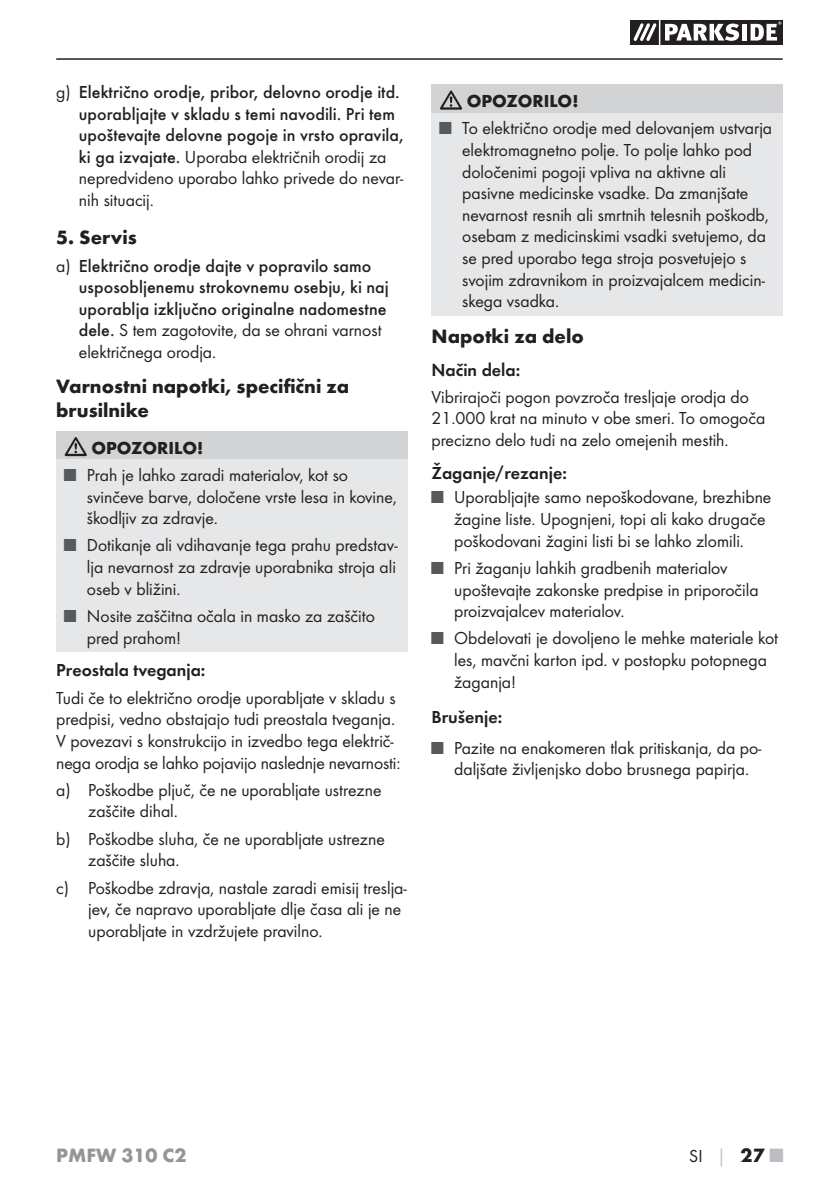
<style>
.page{position:relative;width:839px;height:1190px;background:#fff}
.page>*{position:absolute;margin:0;border:0;box-sizing:border-box;transform-origin:0 0}
.t1{font:700 20px/24px "Futura";color:#231f20}
.t2{font:700 20px "Futura";color:#939598}
.t3{font:18px/21.6px "Futura Boo";color:#231f20}
.t4{font:500 18px/21.6px "Futura";color:#231f20}
.t5{font:18px "Futura Dem";color:#231f20}
.t6{font:700 18px "Futura";color:#231f20}
.s1{font-family:"Futura Boo";font-weight:400}
.s2{font-family:"Futura";font-weight:500}
.s3{color:#58595b}
.s4{font-family:"Futura";font-weight:700;color:#bbbdc0}
.s5{font-family:"Futura";font-weight:700;font-size:20px}
.s6{font-family:"Futura";font-weight:700;font-size:20px;color:#bbbdc0}
</style>
<div class="page">
<hr style="left:56px;top:58px;width:726px;height:2px;background:#231f20">
<svg style="left:630px;top:20px;width:152px;height:25px"></svg>
<hr style="left:658px;top:20px;width:2px;height:25px;background:#fff">
<div style="left:56px;top:431px;width:351px;height:28px;background:#d1d3d4"></div>
<div style="left:56px;top:459px;width:351px;height:192px;background:#e6e7e8"></div>
<svg style="left:65px;top:437px;width:22px;height:19px"></svg>
<div style="left:431px;top:85px;width:351px;height:28px;background:#d1d3d4"></div>
<div style="left:431px;top:113px;width:351px;height:202px;background:#e6e7e8"></div>
<svg style="left:440px;top:91px;width:22px;height:19px"></svg>
<p class="t4" style="left:79px;top:82px;width:326px;text-indent:-23px"><span class="s1">g)</span> Električno orodje, pribor, delovno orodje itd. uporabljajte v skladu s temi navodili. Pri tem upoštevajte delovne pogoje in vrsto opravila,</p>
<p class="t3" style="left:79px;top:147px;width:325px"><span class="s2">ki ga izvajate.</span> Uporaba električnih orodij za nepredvideno uporabo lahko privede do nevar&shy;nih situacij.</p>
<p class="t1" style="left:56px;top:227px;width:82px">5. Servis</p>
<p class="t4" style="left:79px;top:256px;width:311px;text-indent:-23px"><span class="s1">a)</span> Električno orodje dajte v popravilo samo usposobljenemu strokovnemu osebju, ki naj uporablja izključno originalne nadomestne</p>
<p class="t3" style="left:79px;top:320px;width:304px"><span class="s2">dele.</span> S tem zagotovite, da se ohrani varnost električnega orodja.</p>
<p class="t1" style="left:56px;top:376px;width:294px">Varnostni napotki, specifični za brusilnike</p>
<p class="t6" style="left:91px;top:441px;width:113px">OPOZORILO!</p>
<p class="t3" style="left:87px;top:465px;width:311px;text-indent:-23px"><span class="s3">■</span> Prah je lahko zaradi materialov, kot so svinčeve barve, določene vrste lesa in kovine, škodljiv za zdravje.</p>
<p class="t3" style="left:87px;top:535px;width:312px;text-align:justify;text-indent:-23px"><span class="s3">■</span> Dotikanje ali vdihavanje tega prahu predstav&shy;lja nevarnost za zdravje uporabnika stroja ali oseb v bližini.</p>
<p class="t3" style="left:87px;top:606px;width:289px;text-indent:-23px"><span class="s3">■</span> Nosite zaščitna očala in masko za zaščito pred prahom!</p>
<p class="t5" style="left:56px;top:662px;width:151px">Preostala tveganja:</p>
<p class="t3" style="left:56px;top:688px;width:345px">Tudi če to električno orodje uporabljate v skladu s predpisi, vedno obstajajo tudi preostala tveganja.<br>V povezavi s konstrukcijo in izvedbo tega električ&shy;nega orodja se lahko pojavijo naslednje nevarnosti:</p>
<p class="t3" style="left:88px;top:780px;width:294px;text-indent:-32px">a) Poškodbe pljuč, če ne uporabljate ustrezne zaščite dihal.</p>
<p class="t3" style="left:88px;top:829px;width:298px;text-indent:-32px">b) Poškodbe sluha, če ne uporabljate ustrezne zaščite sluha.</p>
<p class="t3" style="left:88px;top:877px;width:320px;text-indent:-32px">c) Poškodbe zdravja, nastale zaradi emisij treslja&shy;jev, če napravo uporabljate dlje časa ali je ne uporabljate in vzdržujete pravilno.</p>
<p class="t6" style="left:466px;top:94px;width:113px">OPOZORILO!</p>
<p class="t3" style="left:462px;top:119px;width:311px;text-indent:-23px"><span class="s3">■</span> To električno orodje med delovanjem ustvarja elektromagnetno polje. To polje lahko pod določenimi pogoji vpliva na aktivne ali pasivne medicinske vsadke. Da zmanjšate nevarnost resnih ali smrtnih telesnih poškodb, osebam z medicinskimi vsadki svetujemo, da se pred uporabo tega stroja posvetujejo s svojim zdravnikom in proizvajalcem medicin&shy;skega vsadka.</p>
<p class="t1" style="left:431px;top:326px;width:154px">Napotki za delo</p>
<p class="t5" style="left:431px;top:361px;width:90px">Način dela:</p>
<p class="t3" style="left:431px;top:387px;width:335px">Vibrirajoči pogon povzroča tresljaje orodja do<br>21.000 krat na minuto v obe smeri. To omogoča precizno delo tudi na zelo omejenih mestih.</p>
<p class="t5" style="left:431px;top:465px;width:137px">Žaganje/rezanje:</p>
<p class="t3" style="left:454px;top:487px;width:318px;text-indent:-23px"><span class="s3">■</span> Uporabljajte samo nepoškodovane, brezhibne žagine liste. Upognjeni, topi ali kako drugače poškodovani žagini listi bi se lahko zlomili.</p>
<p class="t3" style="left:454px;top:558px;width:306px;text-indent:-23px"><span class="s3">■</span> Pri žaganju lahkih gradbenih materialov upoštevajte zakonske predpise in priporočila proizvajalcev materialov.</p>
<p class="t3" style="left:454px;top:628px;width:325px;text-indent:-23px"><span class="s3">■</span> Obdelovati je dovoljeno le mehke materiale kot les, mavčni karton ipd. v postopku potopnega žaganja!</p>
<p class="t5" style="left:431px;top:709px;width:72px">Brušenje:</p>
<p class="t3" style="left:431px;top:737px;width:331px;text-align:center"><span class="s3">■</span> Pazite na enakomeren tlak pritiskanja, da po&shy;daljšate življenjsko dobo brusnega papirja.</p>
<p class="t2" style="left:56px;top:1147px;width:132px">PMFW 310 C2</p>
<p class="t3" style="left:688px;top:1146px;width:95px">SI <span class="s4">│</span> <span class="s5">27</span> <span class="s6">■</span></p>
</div>
